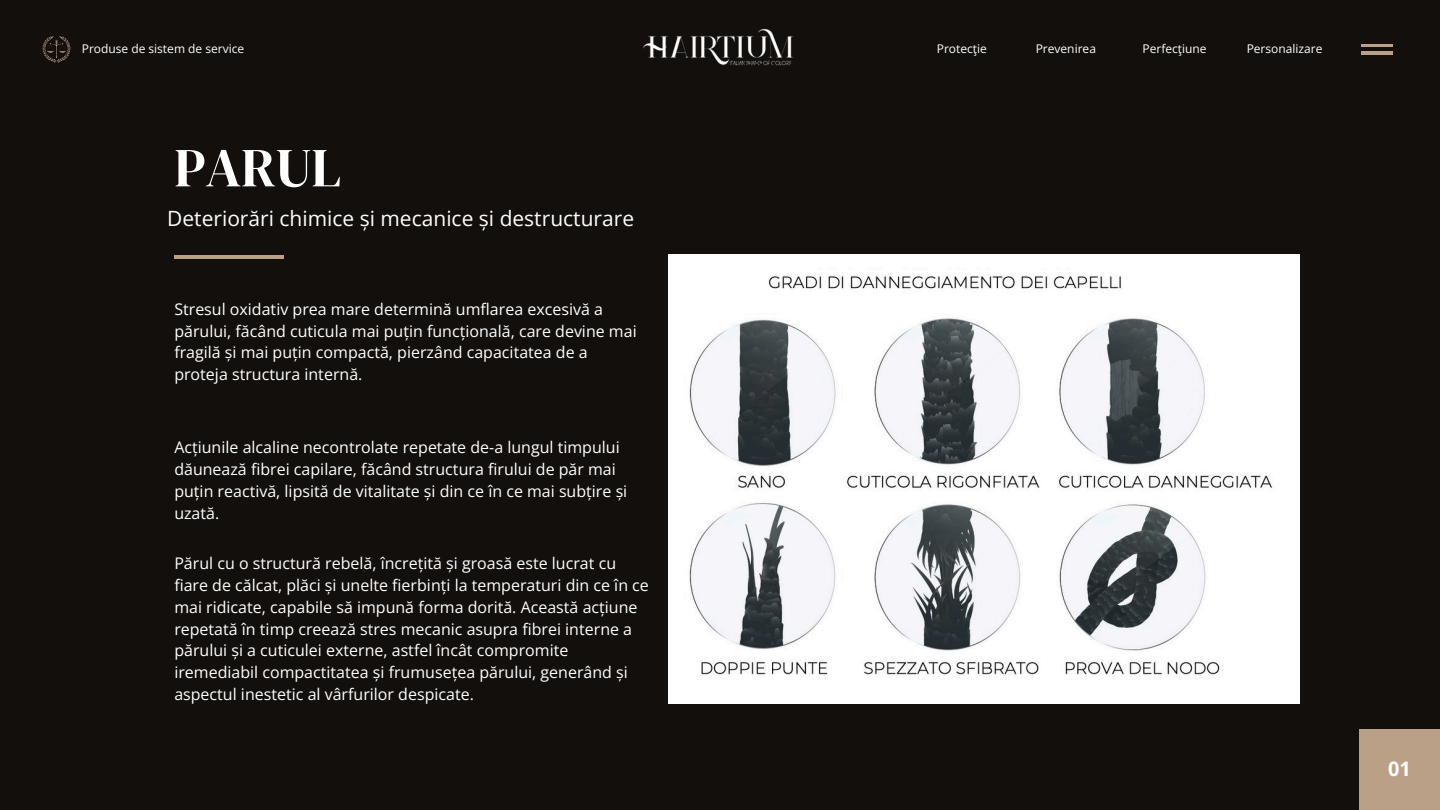
<style>
.page{position:relative;width:1440px;height:810px;background:#120f0c}
.page>*{position:absolute;margin:0;border:0;box-sizing:border-box;transform-origin:0 0}
.t1{font:55px "DM Serif Display";color:#fff}
.t2{font:21px "Open Sans";color:#fff}
.t3{font:700 20px "Open Sans";color:#fff}
.t4{font:16px/21.8px "Open Sans";color:#fff}
.t5{font:12px "Open Sans";color:#fff}
</style>
<div class="page">
<img style="left:42px;top:36px;width:29px;height:27px">
<hr style="left:174px;top:255px;width:110px;height:4px;background:#bba088">
<div style="left:1359px;top:729px;width:81px;height:81px;background:#bba088"></div>
<hr style="left:1362px;top:45px;width:31px;height:2px;background:#bba088">
<hr style="left:1362px;top:52px;width:31px;height:2px;background:#bba088">
<img style="left:643px;top:28px;width:151px;height:38px">
<img style="left:669px;top:255px;width:631px;height:448px">
<p class="t5" style="left:82px;top:40px;width:164px">Produse de sistem de service</p>
<p class="t5" style="left:937px;top:40px;width:52px">Protecţie</p>
<h1 class="t5" style="left:1036px;top:40px;width:62px">Prevenirea</h1>
<h2 class="t5" style="left:1143px;top:40px;width:66px">Perfecţiune</h2>
<h3 class="t5" style="left:1247px;top:40px;width:77px">Personalizare</h3>
<p class="t1" style="left:174px;top:129px;width:168px">PARUL</p>
<h3 class="t2" style="left:167px;top:204px;width:469px">Deteriorări chimice și mecanice și destructurare</h3>
<p class="t4" style="left:174px;top:298px;width:464px">Stresul oxidativ prea mare determină umflarea excesivă a părului, făcând cuticula mai puțin funcțională, care devine mai fragilă și mai puțin compactă, pierzând capacitatea de a proteja structura internă.</p>
<p class="t4" style="left:174px;top:436px;width:454px">Acțiunile alcaline necontrolate repetate de-a lungul timpului dăunează fibrei capilare, făcând structura firului de păr mai puțin reactivă, lipsită de vitalitate și din ce în ce mai subțire și uzată.</p>
<p class="t4" style="left:174px;top:552px;width:476px">Părul cu o structură rebelă, încrețită și groasă este lucrat cu fiare de călcat, plăci și unelte fierbinți la temperaturi din ce în ce mai ridicate, capabile să impună forma dorită. Această acțiune repetată în timp creează stres mecanic asupra fibrei interne a părului și a cuticulei externe, astfel încât compromite iremediabil compactitatea și frumusețea părului, generând și aspectul inestetic al vârfurilor despicate.</p>
<p class="t3" style="left:1388px;top:754px;width:24px">01</p>
</div>
